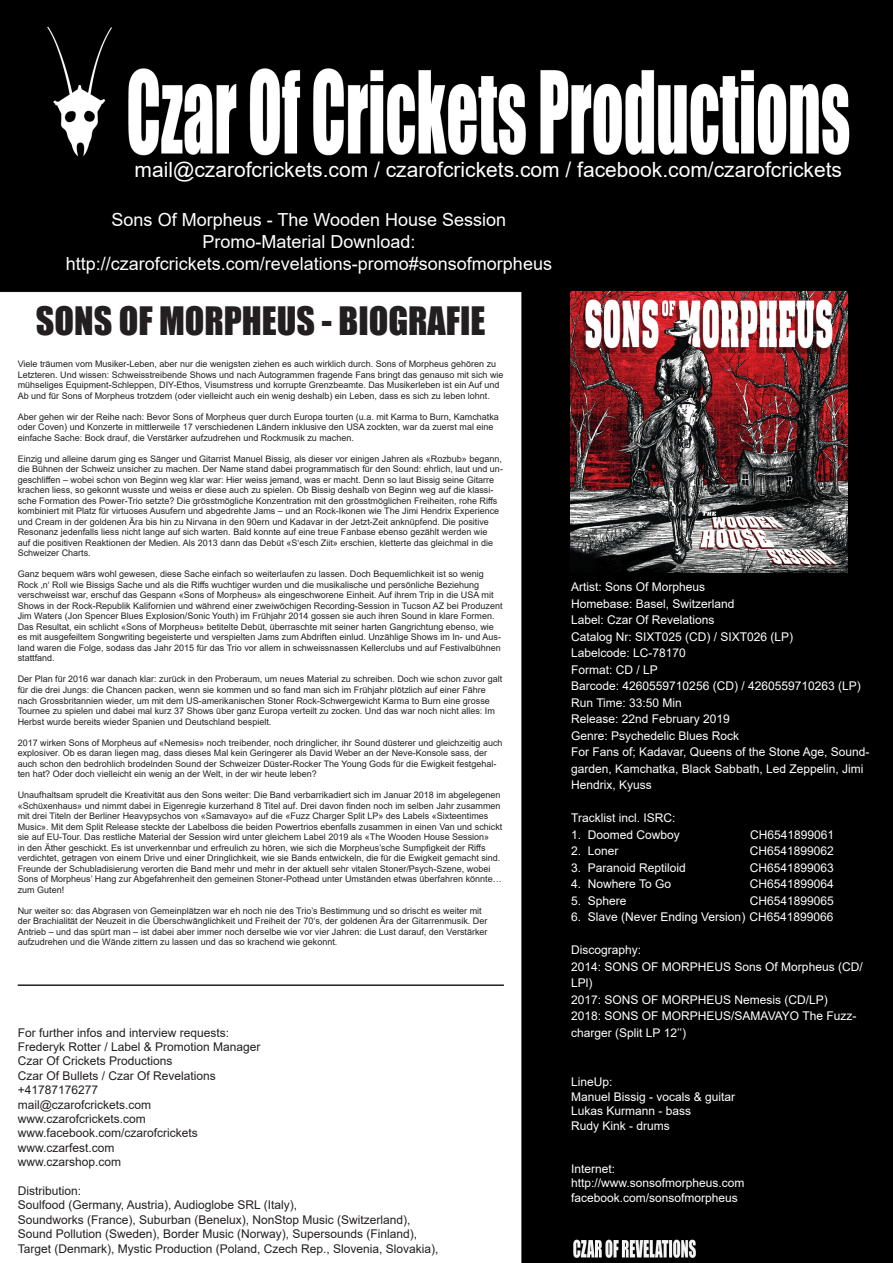
<style>
.page{position:relative;width:893px;height:1263px;background:#fff}
.page>*{position:absolute;margin:0;border:0;box-sizing:border-box;transform-origin:0 0}
.t1{font:36px "Impact";color:#231f20}
.t2{font:21px "Arial";color:#fff}
.t3{font:18px "Arial";color:#fff}
.t4{font:12px/16.5px "Arial";color:#fff}
.t5{font:12px "Arial";color:#231f20}
.t6{font:9px/10.5px "Arial";color:#231f20}
</style>
<div class="page">
<img style="left:0;top:0;width:893px;height:1263px">
<hr style="left:18px;top:984px;width:486px;height:2px;background:#231f20">
<img style="left:570px;top:292px;width:277px;height:280px">
<img style="left:571px;top:1238px;width:126px;height:25px">
<p class="t2" style="left:135px;top:155px;width:709px">mail@czarofcrickets.com / czarofcrickets.com / facebook.com/czarofcrickets</p>
<p class="t3" style="left:112px;top:208px;width:396px">Sons Of Morpheus - The Wooden House Session</p>
<p class="t3" style="left:202px;top:229px;width:215px">Promo-Material Download:</p>
<p class="t3" style="left:66px;top:251px;width:488px">http://czarofcrickets.com/revelations-promo#sonsofmorpheus</p>
<p class="t1" style="left:36px;top:293px;width:451px">SONS OF MORPHEUS - BIOGRAFIE</p>
<p class="t6" style="left:18px;top:359px;width:487px">Viele träumen vom Musiker-Leben, aber nur die wenigsten ziehen es auch wirklich durch. Sons of Morpheus gehören zu Letzteren. Und wissen: Schweisstreibende Shows und nach Autogrammen fragende Fans bringt das genauso mit sich wie mühseliges Equipment-Schleppen, DIY-Ethos, Visumstress und korrupte Grenzbeamte. Das Musikerleben ist ein Auf und Ab und für Sons of Morpheus trotzdem (oder vielleicht auch ein wenig deshalb) ein Leben, dass es sich zu leben lohnt.</p>
<p class="t6" style="left:18px;top:411px;width:483px">Aber gehen wir der Reihe nach: Bevor Sons of Morpheus quer durch Europa tourten (u.a. mit Karma to Burn, Kamchatka oder Coven) und Konzerte in mittlerweile 17 verschiedenen Ländern inklusive den USA zockten, war da zuerst mal eine einfache Sache: Bock drauf, die Verstärker aufzudrehen und Rockmusik zu machen.</p>
<p class="t6" style="left:18px;top:453px;width:487px">Einzig und alleine darum ging es Sänger und Gitarrist Manuel Bissig, als dieser vor einigen Jahren als «Rozbub» begann, die Bühnen der Schweiz unsicher zu machen. Der Name stand dabei programmatisch für den Sound: ehrlich, laut und un&shy;geschliffen – wobei schon von Beginn weg klar war: Hier weiss jemand, was er macht. Denn so laut Bissig seine Gitarre krachen liess, so gekonnt wusste und weiss er diese auch zu spielen. Ob Bissig deshalb von Beginn weg auf die klassi&shy;sche Formation des Power-Trio setzte? Die grösstmögliche Konzentration mit den grösstmöglichen Freiheiten, rohe Riffs kombiniert mit Platz für virtuoses Ausufern und abgedrehte Jams – und an Rock-Ikonen wie The Jimi Hendrix Experience und Cream in der goldenen Ära bis hin zu Nirvana in den 90ern und Kadavar in der Jetzt-Zeit anknüpfend. Die positive Resonanz jedenfalls liess nicht lange auf sich warten. Bald konnte auf eine treue Fanbase ebenso gezählt werden wie<br>auf die positiven Reaktionen der Medien. Als 2013 dann das Debüt «S‘esch Ziit» erschien, kletterte das gleichmal in die Schweizer Charts.</p>
<p class="t6" style="left:18px;top:569px;width:486px">Ganz bequem wärs wohl gewesen, diese Sache einfach so weiterlaufen zu lassen. Doch Bequemlichkeit ist so wenig Rock ‚n‘ Roll wie Bissigs Sache und als die Riffs wuchtiger wurden und die musikalische und persönliche Beziehung verschweisst war, erschuf das Gespann «Sons of Morpheus» als eingeschworene Einheit. Auf ihrem Trip in die USA mit Shows in der Rock-Republik Kalifornien und während einer zweiwöchigen Recording-Session in Tucson AZ bei Produzent Jim Waters (Jon Spencer Blues Explosion/Sonic Youth) im Frühjahr 2014 gossen sie auch ihren Sound in klare Formen.<br>Das Resultat, ein schlicht «Sons of Morpheus» betitelte Debüt, überraschte mit seiner harten Gangrichtung ebenso, wie es mit ausgefeiltem Songwriting begeisterte und verspielten Jams zum Abdriften einlud. Unzählige Shows im In- und Aus&shy;land waren die Folge, sodass das Jahr 2015 für das Trio vor allem in schweissnassen Kellerclubs und auf Festivalbühnen stattfand.</p>
<p class="t6" style="left:18px;top:674px;width:486px">Der Plan für 2016 war danach klar: zurück in den Proberaum, um neues Material zu schreiben. Doch wie schon zuvor galt für die drei Jungs: die Chancen packen, wenn sie kommen und so fand man sich im Frühjahr plötzlich auf einer Fähre nach Grossbritannien wieder, um mit dem US-amerikanischen Stoner Rock-Schwergewicht Karma to Burn eine grosse Tournee zu spielen und dabei mal kurz 37 Shows über ganz Europa verteilt zu zocken. Und das war noch nicht alles: Im Herbst wurde bereits wieder Spanien und Deutschland bespielt.</p>
<p class="t6" style="left:18px;top:737px;width:486px">2017 wirken Sons of Morpheus auf «Nemesis» noch treibender, noch dringlicher, ihr Sound düsterer und gleichzeitig auch explosiver. Ob es daran liegen mag, dass dieses Mal kein Geringerer als David Weber an der Neve-Konsole sass, der auch schon den bedrohlich brodelnden Sound der Schweizer Düster-Rocker The Young Gods für die Ewigkeit festgehal&shy;ten hat? Oder doch vielleicht ein wenig an der Welt, in der wir heute leben?</p>
<p class="t6" style="left:18px;top:789px;width:486px">Unaufhaltsam sprudelt die Kreativität aus den Sons weiter: Die Band verbarrikadiert sich im Januar 2018 im abgelegenen «Schüxenhaus» und nimmt dabei in Eigenregie kurzerhand 8 Titel auf. Drei davon finden noch im selben Jahr zusammen mit drei Titeln der Berliner Heavypsychos von «Samavayo» auf die «Fuzz Charger Split LP» des Labels «Sixteentimes Music». Mit dem Split Release steckte der Labelboss die beiden Powertrios ebenfalls zusammen in einen Van und schickt sie auf EU-Tour. Das restliche Material der Session wird unter gleichem Label 2019 als «The Wooden House Session»<br>in den Äther geschickt. Es ist unverkennbar und erfreulich zu hören, wie sich die Morpheus’sche Sumpfigkeit der Riffs verdichtet, getragen von einem Drive und einer Dringlichkeit, wie sie Bands entwickeln, die für die Ewigkeit gemacht sind.<br>Freunde der Schubladisierung verorten die Band mehr und mehr in der aktuell sehr vitalen Stoner/Psych-Szene, wobei Sons of Morpheus’ Hang zur Abgefahrenheit den gemeinen Stoner-Pothead unter Umständen etwas überfahren könnte… zum Guten!</p>
<p class="t6" style="left:18px;top:905px;width:471px">Nur weiter so: das Abgrasen von Gemeinplätzen war eh noch nie des Trio’s Bestimmung und so drischt es weiter mit der Brachialität der Neuzeit in die Überschwänglichkeit und Freiheit der 70‘s, der goldenen Ära der Gitarrenmusik. Der Antrieb – und das spürt man – ist dabei aber immer noch derselbe wie vor vier Jahren: die Lust darauf, den Verstärker aufzudrehen und die Wände zittern zu lassen und das so krachend wie gekonnt.</p>
<p class="t5" style="left:18px;top:1024px;width:213px">For further infos and interview requests:</p>
<p class="t5" style="left:18px;top:1038px;width:244px">Frederyk Rotter / Label &amp; Promotion Manager</p>
<p class="t5" style="left:18px;top:1053px;width:156px">Czar Of Crickets Productions</p>
<p class="t5" style="left:18px;top:1067px;width:200px">Czar Of Bullets / Czar Of Revelations</p>
<p class="t5" style="left:18px;top:1082px;width:82px">+41787176277</p>
<p class="t5" style="left:18px;top:1096px;width:135px">mail@czarofcrickets.com</p>
<p class="t5" style="left:18px;top:1110px;width:130px">www.czarofcrickets.com</p>
<p class="t5" style="left:18px;top:1125px;width:182px">www.facebook.com/czarofcrickets</p>
<p class="t5" style="left:18px;top:1139px;width:98px">www.czarfest.com</p>
<p class="t5" style="left:18px;top:1154px;width:105px">www.czarshop.com</p>
<p class="t5" style="left:18px;top:1182px;width:65px">Distribution:</p>
<p class="t5" style="left:18px;top:1197px;width:281px">Soulfood (Germany, Austria), Audioglobe SRL (Italy),</p>
<p class="t5" style="left:18px;top:1211px;width:394px">Soundworks (France), Suburban (Benelux), NonStop Music (Switzerland),</p>
<p class="t5" style="left:18px;top:1226px;width:401px">Sound Pollution (Sweden), Border Music (Norway), Supersounds (Finland),</p>
<p class="t5" style="left:18px;top:1240px;width:422px">Target (Denmark), Mystic Production (Poland, Czech Rep., Slovenia, Slovakia),</p>
<p class="t4" style="left:571px;top:579px;width:136px">Artist: Sons Of Morpheus</p>
<p class="t4" style="left:571px;top:595px;width:165px">Homebase: Basel, Switzerland</p>
<p class="t4" style="left:571px;top:612px;width:145px">Label: Czar Of Revelations</p>
<p class="t4" style="left:571px;top:628px;width:224px">Catalog Nr: SIXT025 (CD) / SIXT026 (LP)</p>
<p class="t4" style="left:571px;top:645px;width:116px">Labelcode: LC-78170</p>
<p class="t4" style="left:571px;top:661px;width:88px">Format: CD / LP</p>
<p class="t4" style="left:571px;top:678px;width:291px">Barcode: 4260559710256 (CD) / 4260559710263 (LP)</p>
<p class="t4" style="left:571px;top:694px;width:112px">Run Time: 33:50 Min</p>
<p class="t4" style="left:571px;top:711px;width:160px">Release: 22nd February 2019</p>
<p class="t4" style="left:571px;top:727px;width:170px">Genre: Psychedelic Blues Rock</p>
<p class="t4" style="left:571px;top:744px;width:300px">For Fans of; Kadavar, Queens of the Stone Age, Sound&shy;garden, Kamchatka, Black Sabbath, Led Zeppelin, Jimi<br>Hendrix, Kyuss</p>
<p class="t4" style="left:571px;top:810px;width:106px">Tracklist incl. ISRC:</p>
<p class="t4" style="left:571px;top:826px;width:110px">1. Doomed Cowboy</p>
<p class="t4" style="left:750px;top:826px;width:86px">CH6541899061</p>
<p class="t4" style="left:571px;top:843px;width:49px">2. Loner</p>
<p class="t4" style="left:750px;top:843px;width:86px">CH6541899062</p>
<p class="t4" style="left:571px;top:859px;width:116px">3. Paranoid Reptiloid</p>
<p class="t4" style="left:750px;top:859px;width:86px">CH6541899063</p>
<p class="t4" style="left:571px;top:876px;width:101px">4. Nowhere To Go</p>
<p class="t4" style="left:750px;top:876px;width:86px">CH6541899064</p>
<p class="t4" style="left:571px;top:892px;width:57px">5. Sphere</p>
<p class="t4" style="left:750px;top:892px;width:86px">CH6541899065</p>
<p class="t4" style="left:571px;top:909px;width:264px">6. Slave (Never Ending Version) CH6541899066</p>
<p class="t4" style="left:571px;top:942px;width:72px">Discography:</p>
<p class="t4" style="left:571px;top:958px;width:293px">2014: SONS OF MORPHEUS Sons Of Morpheus (CD/<br>LPl)</p>
<p class="t4" style="left:571px;top:991px;width:258px">2017: SONS OF MORPHEUS Nemesis (CD/LP)</p>
<p class="t4" style="left:571px;top:1008px;width:287px">2018: SONS OF MORPHEUS/SAMAVAYO The Fuzz-</p>
<p class="t4" style="left:571px;top:1024px;width:116px">charger (Split LP 12’’)</p>
<p class="t4" style="left:571px;top:1074px;width:43px">LineUp:</p>
<p class="t4" style="left:571px;top:1088px;width:166px">Manuel Bissig - vocals &amp; guitar</p>
<p class="t4" style="left:571px;top:1103px;width:122px">Lukas Kurmann - bass</p>
<p class="t4" style="left:571px;top:1117px;width:100px">Rudy Kink - drums</p>
<p class="t4" style="left:571px;top:1160px;width:46px">Internet:</p>
<p class="t4" style="left:571px;top:1175px;width:175px">http://www.sonsofmorpheus.com</p>
<p class="t4" style="left:571px;top:1189px;width:168px">facebook.com/sonsofmorpheus</p>
</div>
